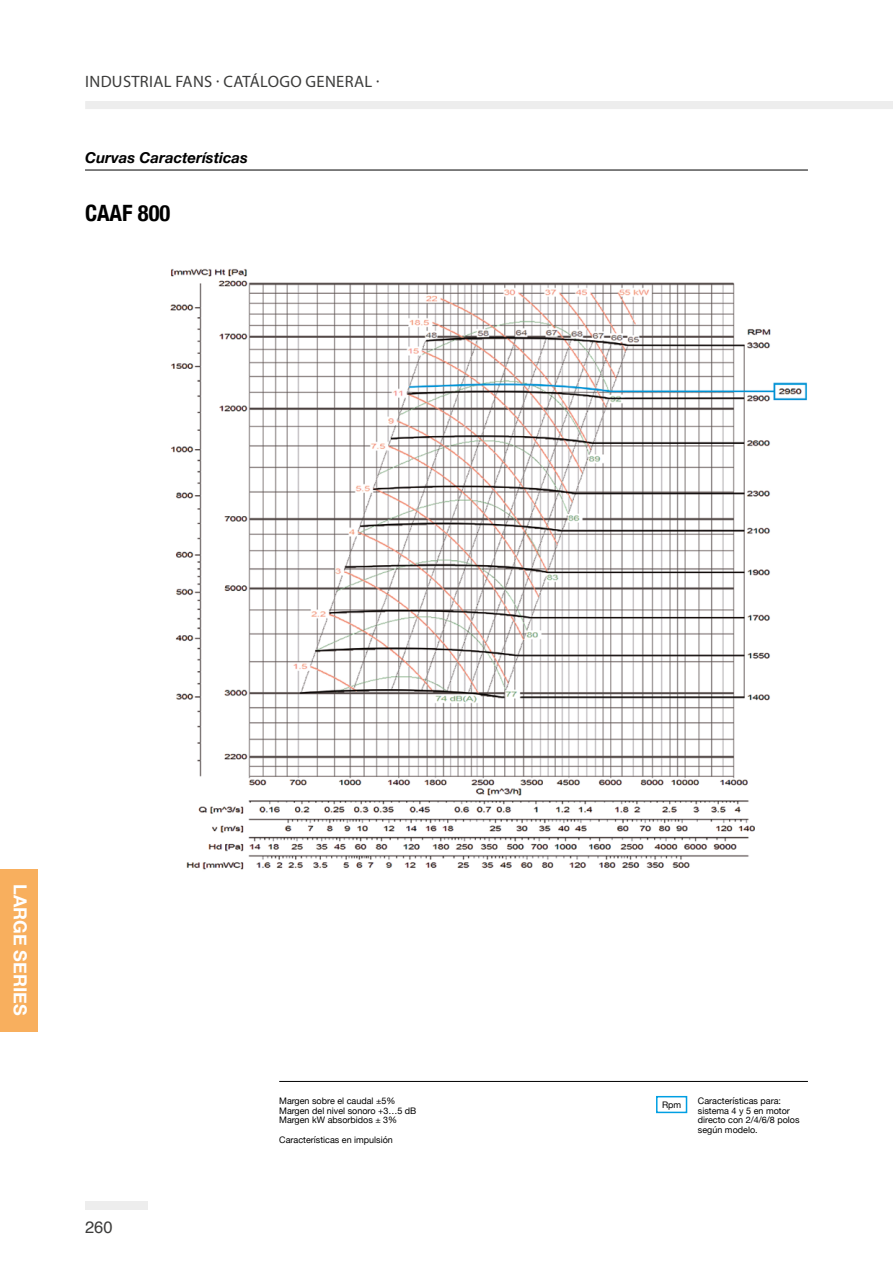
<style>
.page{position:relative;width:893px;height:1263px;background:#fff}
.page>*{position:absolute;margin:0;border:0;box-sizing:border-box;transform-origin:0 0}
.t1{font:700 condensed 22.5px "Helvetica Neue";color:#000}
.t2{font:700 18px "Helvetica Neue";color:#fff}
.t3{font:16.5px "Myriad Pro";letter-spacing:.02em;color:#3c3c3b}
.t4{font:16.5px "Helvetica";color:#3c3c3b}
.t5{font:italic 700 15px "Helvetica Neue";color:#000}
.t6{font:9px/9.8px "Helvetica Neue";color:#000}
</style>
<div class="page">
<div style="left:85px;top:1202px;width:62px;height:8px;background:#ededed"></div>
<div style="left:85px;top:101px;width:808px;height:8px;background:#ededed"></div>
<div style="left:0;top:869px;width:38px;height:162px;background:#f8af5e"></div>
<img style="left:170px;top:268px;width:637px;height:602px">
<hr style="left:85px;top:170px;width:723px;height:1px;background:#000">
<hr style="left:279px;top:1081px;width:529px;height:1px;background:#000">
<div style="left:656px;top:1096px;width:31px;height:17px;border:2px solid #009fe3"></div>
<h3 class="t3" style="left:85px;top:71px;width:296px">INDUSTRIAL FANS · CATÁLOGO GENERAL ·</h3>
<h3 class="t5" style="left:85px;top:146px;width:164px">Curvas Características</h3>
<h1 class="t1" style="left:85px;top:194px;width:87px">CAAF 800</h1>
<h2 class="t2" style="left:34px;top:884px;width:133px;rotate:90deg">LARGE SERIES</h2>
<h3 class="t4" style="left:85px;top:1214px;width:29px">260</h3>
<p class="t6" style="left:279px;top:1096px;width:139px">Margen sobre el caudal ±5%<br>Margen del nivel sonoro +3…5 dB<br>Margen kW absorbidos ± 3%</p>
<p class="t6" style="left:279px;top:1135px;width:115px">Características en impulsión</p>
<p class="t6" style="left:662px;top:1100px;width:21px">Rpm</p>
<p class="t6" style="left:698px;top:1096px;width:103px">Características para: sistema 4 y 5 en motor directo con 2/4/6/8 polos según modelo.</p>
</div>
